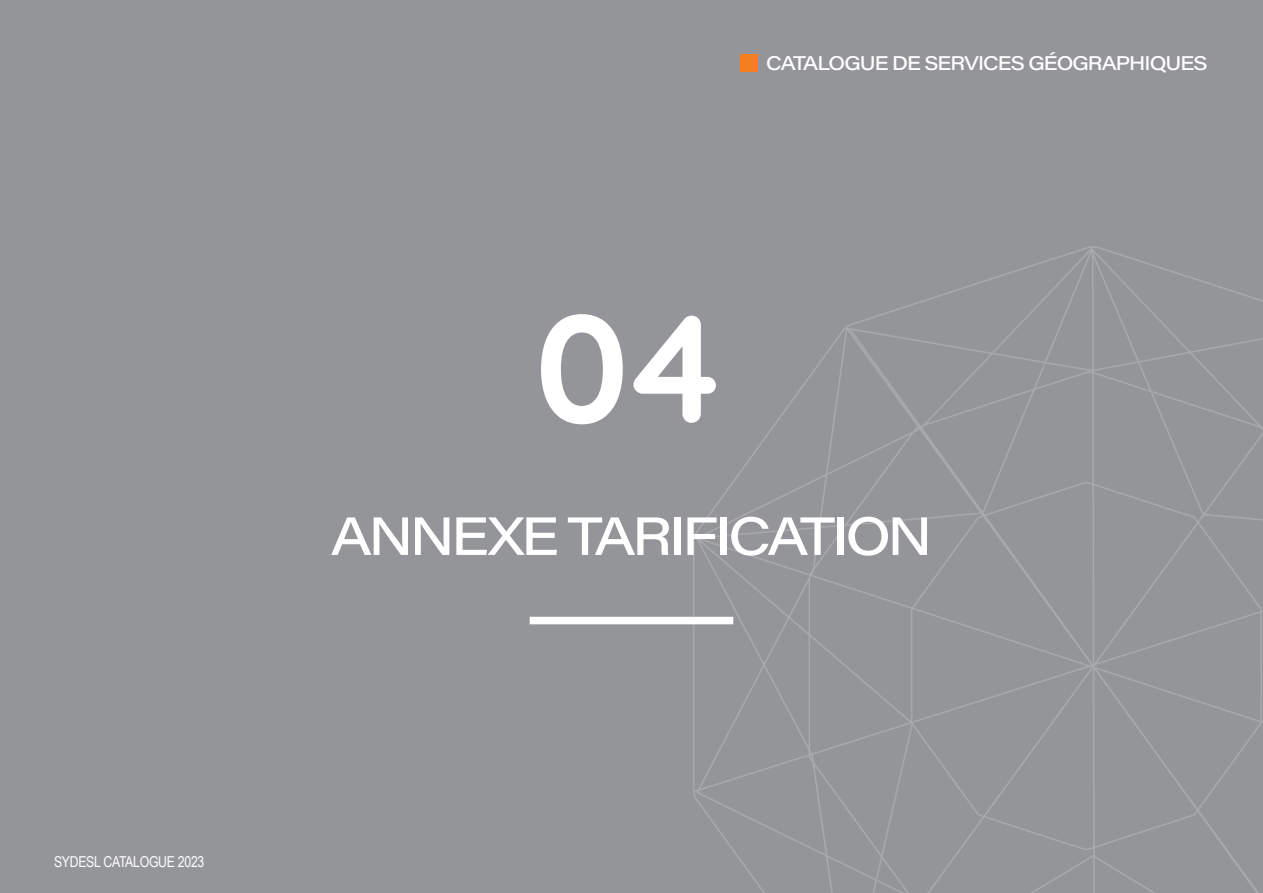
<style>
.page{position:relative;width:1263px;height:893px;background:#939598}
.page>*{position:absolute;margin:0;border:0;box-sizing:border-box;transform-origin:0 0}
.t1{font:700 153.15px "Quicksand";color:#fff}
.t2{font:52.95px "Acumin Variable Concept";letter-spacing:-.065em;color:#fff}
.t3{font:19.5px "Acumin Variable Concept";letter-spacing:-.055em;color:#fff}
.t4{font:15px "Arial Narrow";letter-spacing:-.02em;color:#fff}
</style>
<div class="page">
<div style="left:741px;top:54px;width:17px;height:17px;background:#f58021"></div>
<img style="left:529px;top:247px;width:734px;height:646px">
<div style="left:530px;top:617px;width:203px;height:7px;background:#fff"></div>
<p class="t4" style="left:54px;top:850px;width:152px">SYDESL CATALOGUE 2023</p>
<p class="t3" style="left:766px;top:50px;width:443px">CATALOGUE DE SERVICES GÉOGRAPHIQUES</p>
<p class="t1" style="left:535px;top:242px;width:195px">04</p>
<p class="t2" style="left:331px;top:500px;width:603px">ANNEXE TARIFICATION</p>
</div>
